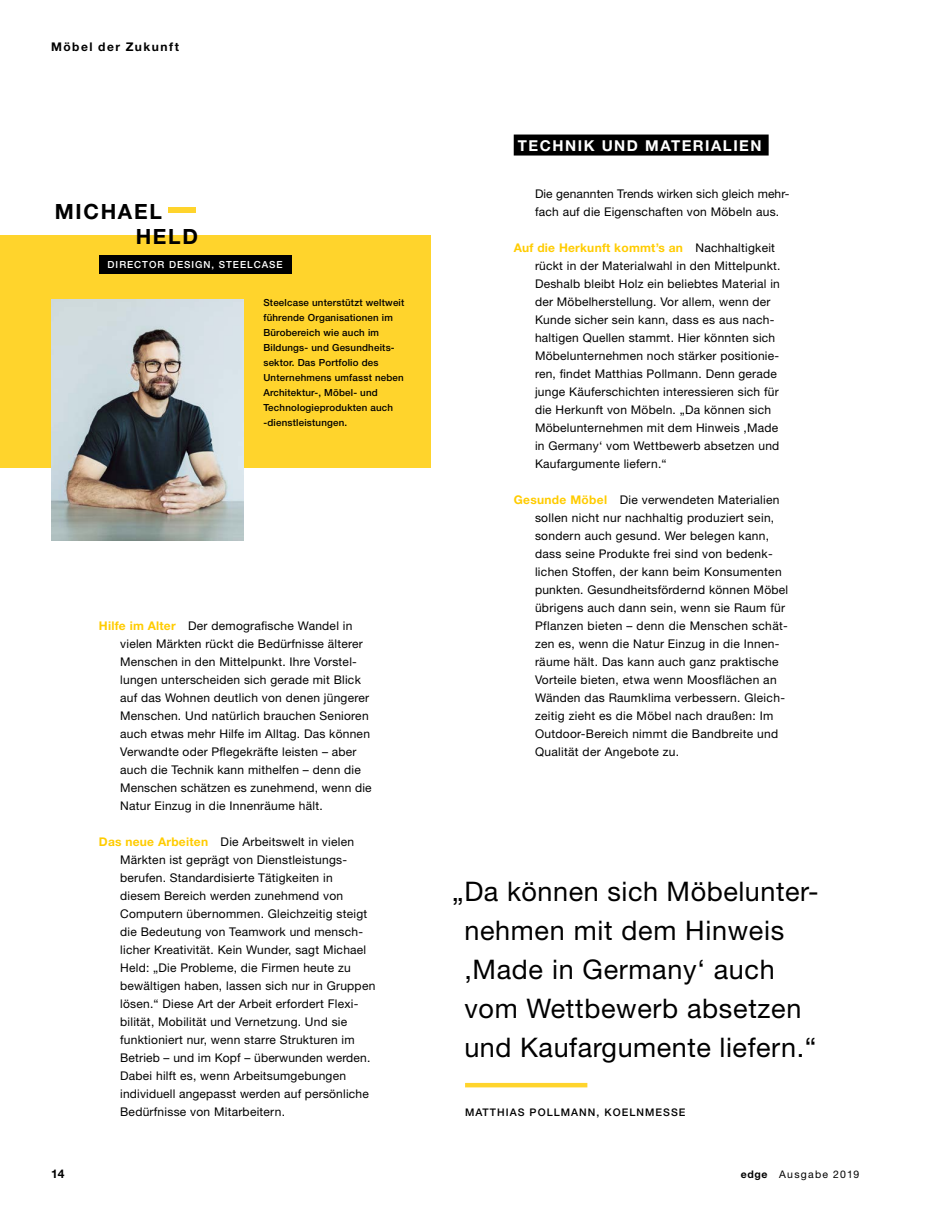
<style>
.page{position:relative;width:936px;height:1212px;background:#fff}
.page>*{position:absolute;margin:0;border:0;box-sizing:border-box;transform-origin:0 0}
.t1{font:27px/39px "Helvetica Neue LT Std";letter-spacing:.025em;color:#000}
.t2{font:700 21px/25.2px "Helvetica Neue LT Std";letter-spacing:.08em;color:#000}
.t3{font:700 15px "Helvetica Neue LT Std";letter-spacing:.1em;color:#fff}
.t4{font:12px/18px "Helvetica Neue LT Std";letter-spacing:.02em;color:#000}
.t5{font:700 12px "Helvetica Neue LT Std";letter-spacing:.12em;color:#000}
.t6{font:500 10.5px "Helvetica Neue LT Std";letter-spacing:.1em;color:#000}
.t7{font:10.5px "Helvetica Neue LT Std";letter-spacing:.12em;color:#000}
.t8{font:500 9.75px/15px "Helvetica Neue LT Std";letter-spacing:.02em;color:#000}
.t9{font:500 9.75px "Helvetica Neue LT Std";letter-spacing:.1em;color:#fff}
.s1{font-weight:700;color:#fc0}
.s2{font-weight:700}
</style>
<div class="page">
<div style="left:0;top:236px;width:431px;height:232px;background:#ffd42c"></div>
<div style="left:513px;top:135px;width:255px;height:21px;background:#000"></div>
<hr style="left:465px;top:1083px;width:122px;height:4px;background:#ffd42c">
<img style="left:51px;top:299px;width:192px;height:241px">
<div style="left:168px;top:207px;width:27px;height:5px;background:#ffd42c"></div>
<div style="left:99px;top:256px;width:192px;height:18px;background:#000"></div>
<p class="t5" style="left:51px;top:39px;width:129px">Möbel der Zukunft</p>
<h2 class="t2" style="left:136px;top:198px;width:64px;text-indent:-81px">MICHAEL<br>HELD</h2>
<p class="t9" style="left:108px;top:259px;width:176px">DIRECTOR DESIGN, STEELCASE</p>
<p class="t8" style="left:263px;top:295px;width:142px">Steelcase unterstützt weltweit führende Organisationen im<br>Bürobereich wie auch im<br>Bildungs- und Gesundheits&shy;sektor. Das Portfolio des<br>Unternehmens umfasst neben<br>Architektur-, Möbel- und<br>Technologieprodukten auch -dienstleistungen.</p>
<p class="t4" style="left:120px;top:617px;width:253px;text-indent:-21px"><span class="s1">Hilfe im Alter</span> Der demografische Wandel in vielen Märkten rückt die Bedürfnisse älterer Menschen in den Mittelpunkt. Ihre Vorstel&shy;lungen unterscheiden sich gerade mit Blick auf das Wohnen deutlich von denen jüngerer Menschen. Und natürlich brauchen Senioren auch etwas mehr Hilfe im Alltag. Das können Verwandte oder Pflegekräfte leisten – aber auch die Technik kann mithelfen – denn die Menschen schätzen es zunehmend, wenn die Natur Einzug in die Innenräume hält.</p>
<p class="t4" style="left:120px;top:833px;width:257px;text-indent:-21px"><span class="s1">Das neue Arbeiten</span> Die Arbeitswelt in vielen Märkten ist geprägt von Dienstleistungs&shy;berufen. Standardisierte Tätigkeiten in diesem Bereich werden zunehmend von Computern übernommen. Gleichzeitig steigt die Bedeutung von Teamwork und mensch&shy;licher Kreativität. Kein Wunder, sagt Michael Held: „Die Probleme, die Firmen heute zu bewältigen haben, lassen sich nur in Gruppen lösen.“ Diese Art der Arbeit erfordert Flexi&shy;bilität, Mobilität und Vernetzung. Und sie funktioniert nur, wenn starre Strukturen im Betrieb – und im Kopf – überwunden werden.<br>Dabei hilft es, wenn Arbeitsumgebungen individuell angepasst werden auf persönliche Bedürfnisse von Mitarbeitern.</p>
<p class="t3" style="left:518px;top:136px;width:245px">TECHNIK UND MATERIALIEN</p>
<p class="t4" style="left:535px;top:185px;width:256px">Die genannten Trends wirken sich gleich mehr&shy;fach auf die Eigenschaften von Möbeln aus.</p>
<p class="t4" style="left:535px;top:239px;width:247px;text-indent:-21px"><span class="s1">Auf die Herkunft kommt’s an</span> Nachhaltigkeit rückt in der Materialwahl in den Mittelpunkt.<br>Deshalb bleibt Holz ein beliebtes Material in der Möbelherstellung. Vor allem, wenn der Kunde sicher sein kann, dass es aus nach&shy;haltigen Quellen stammt. Hier könnten sich Möbelunternehmen noch stärker positionie&shy;ren, findet Matthias Pollmann. Denn gerade junge Käuferschichten interessieren sich für die Herkunft von Möbeln. „Da können sich Möbelunternehmen mit dem Hinweis ,Made in Germany‘ vom Wettbewerb absetzen und Kaufargumente liefern.“</p>
<p class="t4" style="left:535px;top:491px;width:255px;text-indent:-21px"><span class="s1">Gesunde Möbel</span> Die verwendeten Materialien sollen nicht nur nachhaltig produziert sein, sondern auch gesund. Wer belegen kann, dass seine Produkte frei sind von bedenk&shy;lichen Stoffen, der kann beim Konsumenten punkten. Gesundheitsfördernd können Möbel übrigens auch dann sein, wenn sie Raum für Pflanzen bieten – denn die Menschen schät&shy;zen es, wenn die Natur Einzug in die Innen&shy;räume hält. Das kann auch ganz praktische Vorteile bieten, etwa wenn Moosflächen an Wänden das Raumklima verbessern. Gleich&shy;zeitig zieht es die Möbel nach draußen: Im Outdoor-Bereich nimmt die Bandbreite und Qualität der Angebote zu.</p>
<h1 class="t1" style="left:464px;top:872px;width:353px;text-indent:-12px">„Da können sich Möbelunter&shy;nehmen mit dem Hinweis ‚Made in Germany‘ auch vom Wettbewerb absetzen und Kaufargumente liefern.“</h1>
<p class="t6" style="left:465px;top:1106px;width:222px">MATTHIAS POLLMANN, KOELNMESSE</p>
<p class="t5" style="left:51px;top:1166px;width:15px">14</p>
<p class="t7" style="left:740px;top:1168px;width:120px"><span class="s2">edge</span> Ausgabe 2019</p>
</div>
